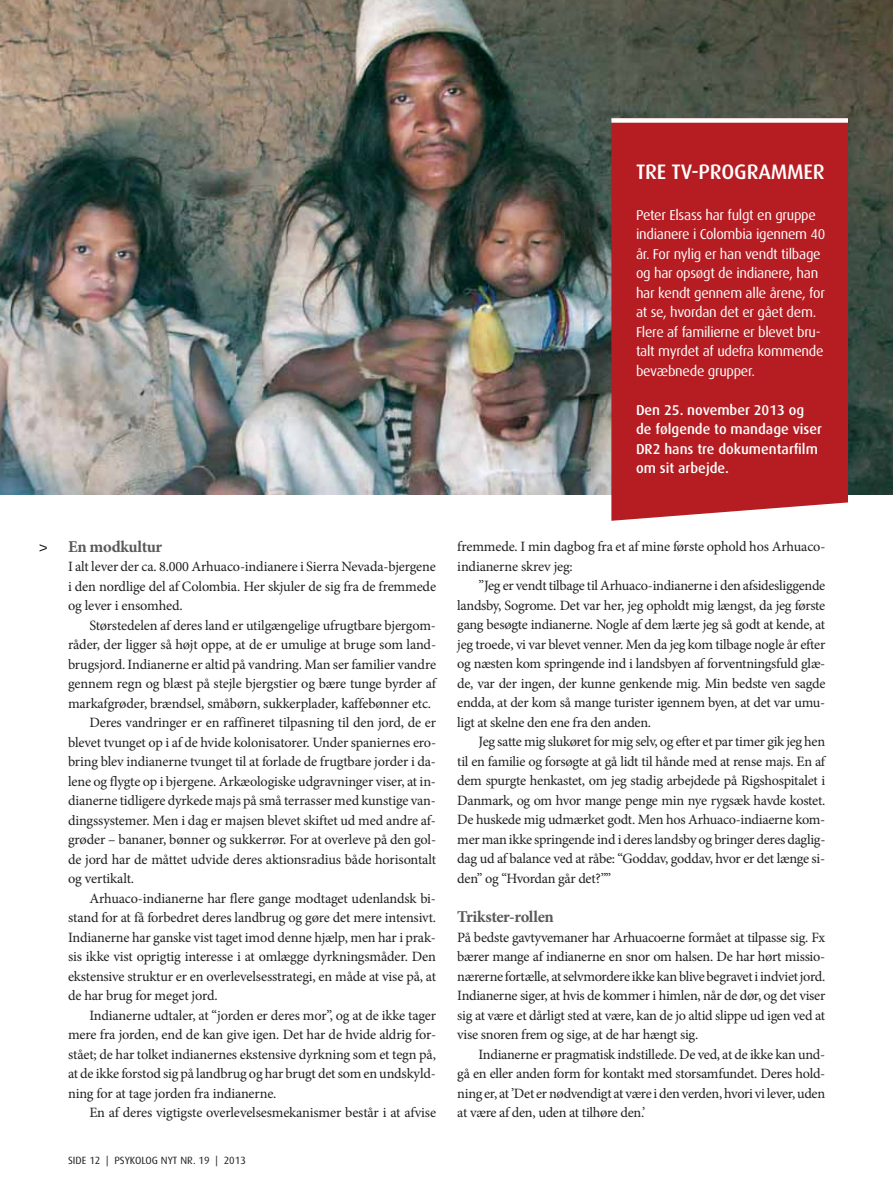
<style>
.page{position:relative;width:893px;height:1199px;background:#fff}
.page>*{position:absolute;margin:0;border:0;box-sizing:border-box;transform-origin:0 0}
.t1{font:500 21px "Dax";letter-spacing:-.01em;color:#fff}
.t2{font:700 16.5px "Minion Pro";letter-spacing:-.02em;color:#58595b}
.t3{font:14.25px/19.5px "Minion Pro";letter-spacing:-.01em;color:#231f20;text-align:justify}
.t4{font:14.25px/19.5px "Dax";letter-spacing:-.02em;color:#fff}
.t5{font:500 14.25px/19.5px "Dax";color:#fff}
.t6{font:10.5px "Dax";color:#231f20}
</style>
<div class="page">
<svg style="left:40px;top:544px;width:7px;height:7px"></svg>
<img style="left:0;top:0;width:892px;height:494px">
<div style="left:611px;top:123px;width:237px;height:398px;background:#b61d22"></div>
<div style="left:611px;top:118px;width:237px;height:5px;background:#fff"></div>
<h1 class="t1" style="left:636px;top:163px;width:190px">TRE TV-PROGRAMMER</h1>
<p class="t4" style="left:636px;top:206px;width:191px">Peter Elsass har fulgt en gruppe indianere i Colombia igennem 40 år. For nylig er han vendt tilbage og har opsøgt de indianere, han har kendt gennem alle årene, for at se, hvordan det er gået dem.<br>Flere af familierne er blevet bru&shy;talt myrdet af udefra kommende bevæbnede grupper.</p>
<p class="t5" style="left:636px;top:401px;width:187px">Den 25. november 2013 og de følgende to mandage viser<br>DR2 hans tre dokumentarfilm om sit arbejde.</p>
<p class="t2" style="left:68px;top:539px;width:96px">En modkultur</p>
<p class="t3" style="left:68px;top:558px;width:369px">I alt lever der ca. 8.000 Arhuaco-indianere i Sierra Nevada-bjergene i den nordlige del af Colombia. Her skjuler de sig fra de fremmede og lever i ensomhed.</p>
<p class="t3" style="left:89px;top:616px;width:348px">Størstedelen af deres land er utilgængelige ufrugtbare bjergom-</p>
<p class="t3" style="left:68px;top:636px;width:369px">råder, der ligger så højt oppe, at de er umulige at bruge som land-</p>
<p class="t3" style="left:68px;top:655px;width:369px">brugsjord. Indianerne er altid på vandring. Man ser familier vandre</p>
<p class="t3" style="left:68px;top:675px;width:369px">gennem regn og blæst på stejle bjergstier og bære tunge byrder af</p>
<p class="t3" style="left:68px;top:694px;width:364px">markafgrøder, brændsel, småbørn, sukkerplader, kaffebønner etc.</p>
<p class="t3" style="left:89px;top:714px;width:348px">Deres vandringer er en raffineret tilpasning til den jord, de er</p>
<p class="t3" style="left:68px;top:733px;width:369px">blevet tvunget op i af de hvide kolonisatorer. Under spaniernes ero-</p>
<p class="t3" style="left:68px;top:753px;width:369px">bring blev indianerne tvunget til at forlade de frugtbare jorder i da-</p>
<p class="t3" style="left:68px;top:772px;width:369px">lene og flygte op i bjergene. Arkæologiske udgravninger viser, at in-</p>
<p class="t3" style="left:68px;top:792px;width:369px">dianerne tidligere dyrkede majs på små terrasser med kunstige van-</p>
<p class="t3" style="left:68px;top:811px;width:369px">dingssystemer. Men i dag er majsen blevet skiftet ud med andre af-</p>
<p class="t3" style="left:68px;top:831px;width:369px">grøder – bananer, bønner og sukkerrør. For at overleve på den gol-</p>
<p class="t3" style="left:68px;top:850px;width:369px">de jord har de måttet udvide deres aktionsradius både horisontalt</p>
<p class="t3" style="left:68px;top:870px;width:68px">og vertikalt.</p>
<p class="t3" style="left:89px;top:889px;width:348px">Arhuaco-indianerne har flere gange modtaget udenlandsk bi-</p>
<p class="t3" style="left:68px;top:909px;width:369px">stand for at få forbedret deres landbrug og gøre det mere intensivt.</p>
<p class="t3" style="left:68px;top:928px;width:369px">Indianerne har ganske vist taget imod denne hjælp, men har i prak-</p>
<p class="t3" style="left:68px;top:948px;width:369px">sis ikke vist oprigtig interesse i at omlægge dyrkningsmåder. Den</p>
<p class="t3" style="left:68px;top:967px;width:369px">ekstensive struktur er en overlevelsesstrategi, en måde at vise på, at</p>
<p class="t3" style="left:68px;top:987px;width:151px">de har brug for meget jord.</p>
<p class="t3" style="left:89px;top:1006px;width:348px">Indianerne udtaler, at “jorden er deres mor”, og at de ikke tager</p>
<p class="t3" style="left:68px;top:1026px;width:369px">mere fra jorden, end de kan give igen. Det har de hvide aldrig for-</p>
<p class="t3" style="left:68px;top:1045px;width:369px">stået; de har tolket indianernes ekstensive dyrkning som et tegn på,</p>
<p class="t3" style="left:68px;top:1065px;width:369px">at de ikke forstod sig på landbrug og har brugt det som en undskyld-</p>
<p class="t3" style="left:68px;top:1084px;width:210px">ning for at tage jorden fra indianerne.</p>
<p class="t3" style="left:89px;top:1104px;width:348px">En af deres vigtigste overlevelsesmekanismer består i at afvise</p>
<p class="t6" style="left:68px;top:1155px;width:179px">SIDE 12 | PSYKOLOG NYT NR. 19 | 2013</p>
<p class="t3" style="left:457px;top:538px;width:369px">fremmede. I min dagbog fra et af mine første ophold hos Arhuaco&shy;indianerne skrev jeg:</p>
<p class="t3" style="left:457px;top:577px;width:369px;text-indent:21px">”Jeg er vendt tilbage til Arhuaco-indianerne i den afsidesliggende landsby, Sogrome. Det var her, jeg opholdt mig længst, da jeg første gang besøgte indianerne. Nogle af dem lærte jeg så godt at kende, at jeg troede, vi var blevet venner. Men da jeg kom tilbage nogle år efter og næsten kom springende ind i landsbyen af forventningsfuld glæ&shy;de, var der ingen, der kunne genkende mig. Min bedste ven sagde endda, at der kom så mange turister igennem byen, at det var umu&shy;ligt at skelne den ene fra den anden.</p>
<p class="t3" style="left:457px;top:733px;width:369px;text-indent:21px">Jeg satte mig slukøret for mig selv, og efter et par timer gik jeg hen til en familie og forsøgte at gå lidt til hånde med at rense majs. En af dem spurgte henkastet, om jeg stadig arbejdede på Rigshospitalet i Danmark, og om hvor mange penge min nye rygsæk havde kostet.<br>De huskede mig udmærket godt. Men hos Arhuaco-indiaerne kom&shy;mer man ikke springende ind i deres landsby og bringer deres daglig&shy;dag ud af balance ved at råbe: “Goddav, goddav, hvor er det længe si&shy;den” og “Hvordan går det?””</p>
<p class="t2" style="left:457px;top:910px;width:98px">Trikster-rollen</p>
<p class="t3" style="left:457px;top:928px;width:369px">På bedste gavtyvemaner har Arhuacoerne formået at tilpasse sig. Fx bærer mange af indianerne en snor om halsen. De har hørt missio&shy;nærerne fortælle, at selvmordere ikke kan blive begravet i indviet jord.<br>Indianerne siger, at hvis de kommer i himlen, når de dør, og det viser sig at være et dårligt sted at være, kan de jo altid slippe ud igen ved at vise snoren frem og sige, at de har hængt sig.</p>
<p class="t3" style="left:457px;top:1045px;width:369px;text-indent:21px">Indianerne er pragmatisk indstillede. De ved, at de ikke kan und&shy;gå en eller anden form for kontakt med storsamfundet. Deres hold&shy;ning er, at ’Det er nødvendigt at være i den verden, hvori vi lever, uden at være af den, uden at tilhøre den.’</p>
</div>
